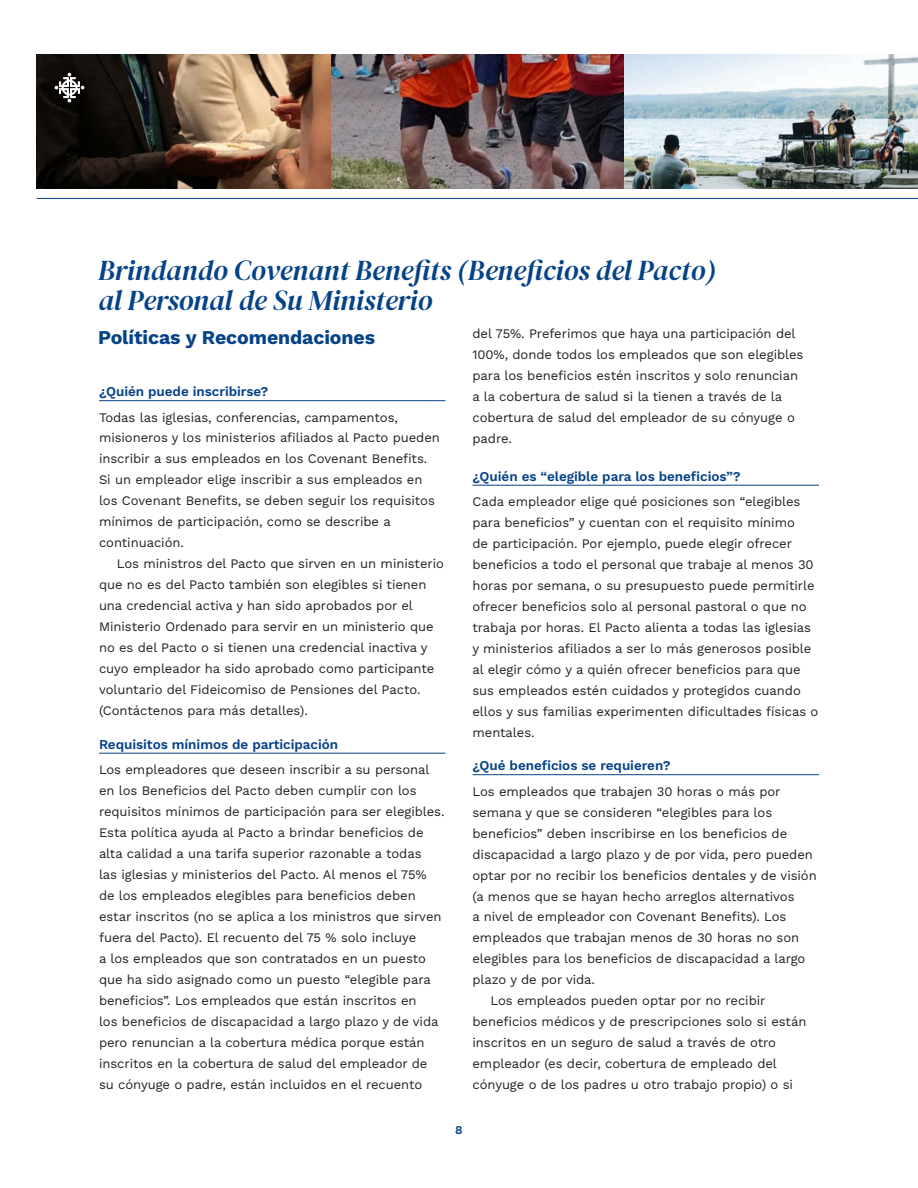
<style>
.page{position:relative;width:918px;height:1188px;background:#fff}
.page>*{position:absolute;margin:0;border:0;box-sizing:border-box;transform-origin:0 0}
.Page_Title{font:italic 28.5px/30px "DM Serif Display";letter-spacing:-.005em;color:#054286}
.Small_Heading{font:700 19.5px "Work Sans";letter-spacing:-.005em;color:#054286}
.Chart-Heading{font:600 13.5px "Work Sans";letter-spacing:-.005em;color:#054286}
.Body-1st_prgh_No_indent{font:13.05px/21px "Work Sans";letter-spacing:-.005em;color:#231f20}
.Body-Indent{font:13.05px/21px "Work Sans";letter-spacing:-.005em;color:#231f20}
.t1{font:600 12px "Work Sans";color:#054286}
</style>
<div class="page">
<hr style="left:472px;top:485px;width:347px;height:1px;background:#054286">
<hr style="left:472px;top:774px;width:347px;height:1px;background:#054286">
<hr style="left:99px;top:400px;width:347px;height:1px;background:#054286">
<hr style="left:99px;top:753px;width:347px;height:1px;background:#054286">
<hr style="left:37px;top:198px;width:881px;height:1px;background:#054286">
<img style="left:37px;top:55px;width:881px;height:134px">
<svg style="left:55px;top:73px;width:29px;height:29px"></svg>
<p class="Page_Title" style="left:98px;top:255px;width:620px">Brindando Covenant Benefits (Beneficios del Pacto) al Personal de Su Ministerio</p>
<p class="Small_Heading" style="left:98px;top:323px;width:279px">Políticas y Recomendaciones</p>
<p class="Body-1st_prgh_No_indent" style="left:472px;top:323px;width:332px">del 75%. Preferimos que haya una participación del 100%, donde todos los empleados que son elegibles para los beneficios estén inscritos y solo renuncian a la cobertura de salud si la tienen a través de la cobertura de salud del empleador de su cónyuge o padre.</p>
<p class="Chart-Heading" style="left:472px;top:466px;width:270px">¿Quién es “elegible para los beneficios”?</p>
<p class="Body-1st_prgh_No_indent" style="left:472px;top:491px;width:347px">Cada empleador elige qué posiciones son “elegibles para beneficios” y cuentan con el requisito mínimo<br>de participación. Por ejemplo, puede elegir ofrecer beneficios a todo el personal que trabaje al menos 30 horas por semana, o su presupuesto puede permitirle ofrecer beneficios solo al personal pastoral o que no trabaja por horas. El Pacto alienta a todas las iglesias y ministerios afiliados a ser lo más generosos posible al elegir cómo y a quién ofrecer beneficios para que sus empleados estén cuidados y protegidos cuando ellos y sus familias experimenten dificultades físicas o mentales.</p>
<p class="Chart-Heading" style="left:472px;top:755px;width:200px">¿Qué beneficios se requieren?</p>
<p class="Body-1st_prgh_No_indent" style="left:472px;top:780px;width:346px">Los empleados que trabajen 30 horas o más por semana y que se consideren “elegibles para los beneficios” deben inscribirse en los beneficios de discapacidad a largo plazo y de por vida, pero pueden optar por no recibir los beneficios dentales y de visión (a menos que se hayan hecho arreglos alternativos<br>a nivel de empleador con Covenant Benefits). Los empleados que trabajan menos de 30 horas no son elegibles para los beneficios de discapacidad a largo plazo y de por vida.</p>
<p class="Body-Indent" style="left:472px;top:990px;width:335px;text-indent:18px">Los empleados pueden optar por no recibir beneficios médicos y de prescripciones solo si están inscritos en un seguro de salud a través de otro empleador (es decir, cobertura de empleado del cónyuge o de los padres u otro trabajo propio) o si</p>
<p class="Chart-Heading" style="left:99px;top:381px;width:171px">¿Quién puede inscribirse?</p>
<p class="Body-1st_prgh_No_indent" style="left:99px;top:406px;width:342px">Todas las iglesias, conferencias, campamentos, misioneros y los ministerios afiliados al Pacto pueden inscribir a sus empleados en los Covenant Benefits.<br>Si un empleador elige inscribir a sus empleados en los Covenant Benefits, se deben seguir los requisitos mínimos de participación, como se describe a continuación.</p>
<p class="Body-Indent" style="left:99px;top:553px;width:347px;text-indent:18px">Los ministros del Pacto que sirven en un ministerio que no es del Pacto también son elegibles si tienen una credencial activa y han sido aprobados por el Ministerio Ordenado para servir en un ministerio que no es del Pacto o si tienen una credencial inactiva y cuyo empleador ha sido aprobado como participante voluntario del Fideicomiso de Pensiones del Pacto. (Contáctenos para más detalles).</p>
<p class="Chart-Heading" style="left:99px;top:734px;width:241px">Requisitos mínimos de participación</p>
<p class="Body-1st_prgh_No_indent" style="left:99px;top:759px;width:347px">Los empleadores que deseen inscribir a su personal en los Beneficios del Pacto deben cumplir con los requisitos mínimos de participación para ser elegibles.<br>Esta política ayuda al Pacto a brindar beneficios de alta calidad a una tarifa superior razonable a todas<br>las iglesias y ministerios del Pacto. Al menos el 75% de los empleados elegibles para beneficios deben estar inscritos (no se aplica a los ministros que sirven fuera del Pacto). El recuento del 75 % solo incluye<br>a los empleados que son contratados en un puesto que ha sido asignado como un puesto “elegible para beneficios”. Los empleados que están inscritos en<br>los beneficios de discapacidad a largo plazo y de vida pero renuncian a la cobertura médica porque están inscritos en la cobertura de salud del empleador de su cónyuge o padre, están incluidos en el recuento</p>
<p class="t1" style="left:455px;top:1121px;width:9px">8</p>
</div>
